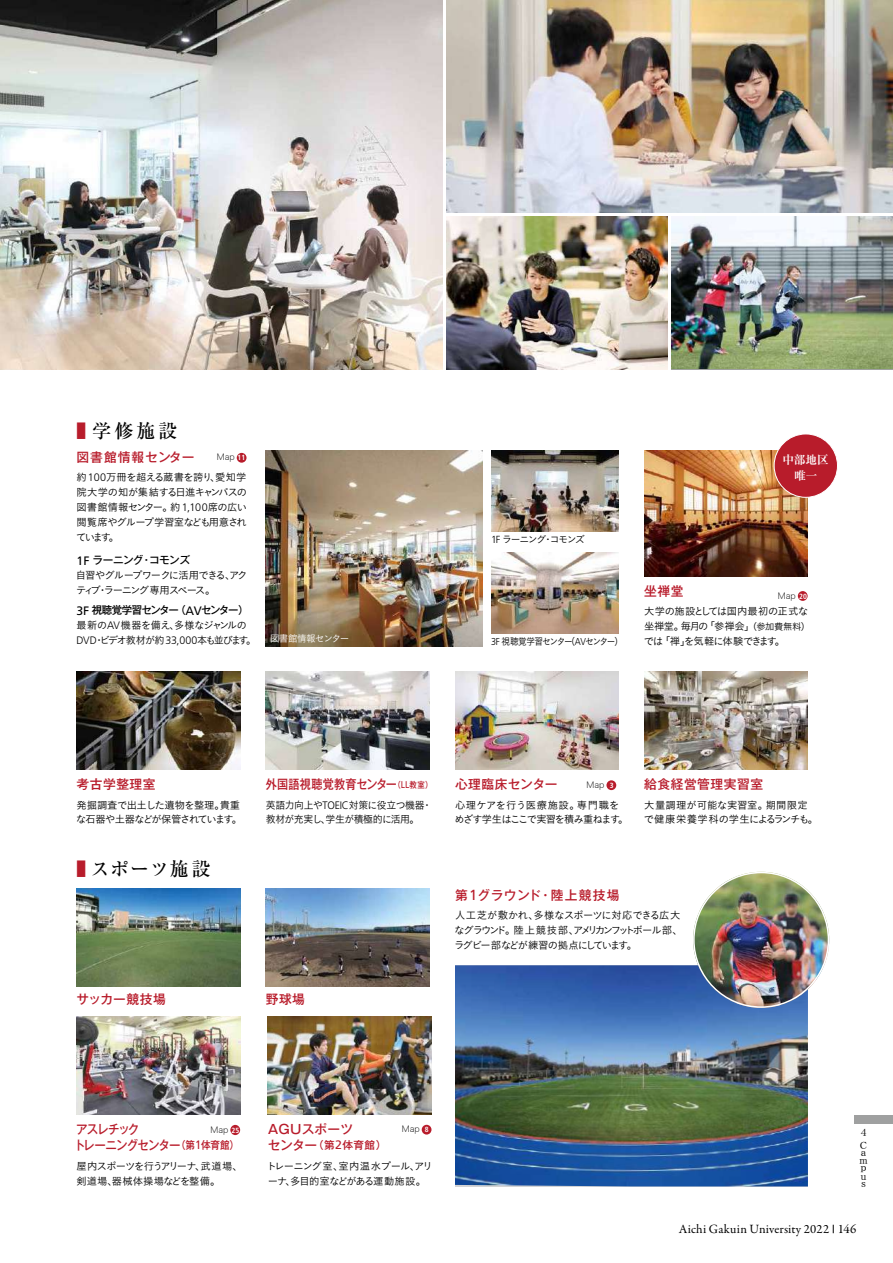
<style>
.page{position:relative;width:893px;height:1263px;background:#fff}
.page>*{position:absolute;margin:0;border:0;box-sizing:border-box;transform-origin:0 0}
.t1{font:500 19.2px "Ryumin Pr 5";letter-spacing:.105em;color:#000}
.t2{font:500 12.75px "Gothic MB101 Pr 5";letter-spacing:.025em;color:#b81c2b}
.t3{font:12.75px "Garamond Premr Pro";letter-spacing:.02em;color:#000}
.t4{font:500 12.75px/15.9px "Gothic MB101 Pr 5";letter-spacing:-.08em;color:#b81c2b;scale:.9 1}
.t5{font:500 12.75px "Gothic MB101 Pr 5";letter-spacing:.025em;color:#b81c2b;scale:.87 1}
.t6{font:500 12.75px "Gothic MB101 Pr 5";letter-spacing:.065em;color:#b81c2b}
.t7{font:500 12.75px "Gothic MB101 Pr 5";letter-spacing:.07em;color:#b81c2b}
.t8{font:500 12.75px "Gothic MB101 Pr 5";letter-spacing:-.02em;color:#b81c2b}
.t9{font:700 11.7px/15.9px "Ryumin Pr 5";color:#fff;text-align:center}
.t10{font:500 10.65px "Gothic MB101 Pr 5";letter-spacing:-.105em;color:#000}
.t11{font:500 10.65px "Gothic MB101 Pr 5";letter-spacing:-.06em;color:#000}
.t12{font:500 10.65px "Gothic MB101 Pr 5";color:#b81c2b}
.t13{font:10.35px/14.9px "Koburina Go Std W3";letter-spacing:-.065em;color:#000}
.t14{font:10.35px/14.9px "Koburina Go Std W3";letter-spacing:-.09em;color:#000}
.t15{font:10.35px/14.9px "Koburina Go Std W3";letter-spacing:-.045em;color:#000}
.t16{font:10.35px/14.9px "Koburina Go Std W3";letter-spacing:-.095em;color:#000}
.t17{font:10.35px/14.9px "Koburina Go Std W3";letter-spacing:-.065em;color:#000;scale:.96 1}
.t18{font:10.35px/14.9px "Koburina Go Std W3";letter-spacing:-.11em;color:#000}
.t19{font:10.35px/14.9px "Koburina Go Std W3";letter-spacing:.005em;color:#000}
.t20{font:9.75px "Koburina Go Std W3";letter-spacing:-.13em;color:#000}
.t21{font:9.6px "Koburina Go Std W3";letter-spacing:-.14em;color:#000;scale:.9 1}
.t22{font:9.6px "Koburina Go Std W3";letter-spacing:-.06em;color:#fff}
.t23{font:500 9.6px/7.4px "Ro H Min Sink Pro";color:#000}
.t24{font:8.55px "Hira Kaku Std W1";color:#000}
.s1{color:#b81c2b}
.s2{font-family:"Frutiger LT Std";font-weight:300;font-size:10.8px}
.s3{font-family:"Frutiger LT Std";font-weight:700;font-stretch:condensed;font-size:7.5px;color:#fff}
.s4{font-family:"Frutiger LT Std";font-weight:400;font-size:12.15px}
.s5{font-family:"Frutiger LT Std";font-weight:300;font-size:10.2px}
.s6{font-family:"Frutiger LT Std";font-weight:300;font-size:10.05px}
.s7{font-size:9.3px}
.s8{font-size:8.55px}
.s9{font-family:"Frutiger LT Std";font-weight:400;font-size:9.75px}
.s10{font-family:"Frutiger LT Std";font-weight:400;font-size:14.7px}
.s11{font-size:12.75px}
.s12{font-size:10.65px}
</style>
<div class="page">
<img style="left:0;top:0;width:442px;height:370px">
<img style="left:446px;top:0;width:447px;height:213px">
<img style="left:446px;top:217px;width:222px;height:153px">
<img style="left:672px;top:217px;width:221px;height:152px">
<img style="left:455px;top:965px;width:353px;height:221px">
<img style="left:693px;top:872px;width:136px;height:136px;border-radius:68px">
<img style="left:77px;top:1016px;width:163px;height:98px">
<img style="left:268px;top:1016px;width:164px;height:98px">
<img style="left:77px;top:889px;width:163px;height:97px">
<img style="left:266px;top:889px;width:163px;height:97px">
<div style="left:230px;top:1125px;width:10px;height:10px;background:#b81c2b;border-radius:50%"></div>
<div style="left:422px;top:1125px;width:9px;height:9px;background:#b81c2b;border-radius:50%"></div>
<img style="left:77px;top:672px;width:163px;height:98px">
<img style="left:644px;top:672px;width:164px;height:98px">
<img style="left:266px;top:672px;width:163px;height:98px">
<img style="left:455px;top:672px;width:164px;height:98px">
<div style="left:606px;top:780px;width:10px;height:10px;background:#b81c2b;border-radius:50%"></div>
<img style="left:644px;top:451px;width:164px;height:125px">
<div style="left:237px;top:453px;width:10px;height:10px;background:#b81c2b;border-radius:50%"></div>
<div style="left:798px;top:591px;width:10px;height:10px;background:#b81c2b;border-radius:50%"></div>
<div style="left:774px;top:434px;width:63px;height:63px;background:#b81c2b;border-radius:50%"></div>
<div style="left:774px;top:434px;width:64px;height:63px;border:1px solid #fff;border-radius:50%"></div>
<img style="left:266px;top:451px;width:217px;height:195px">
<img style="left:491px;top:553px;width:128px;height:81px">
<img style="left:491px;top:451px;width:128px;height:80px">
<div style="left:855px;top:1115px;width:38px;height:8px;background:#9fa0a0"></div>
<h1 class="t1" style="left:77px;top:416px;width:102px"><span class="s1">■</span> 学修施設</h1>
<p class="t7" style="left:77px;top:446px;width:120px">図書館情報センター</p>
<p class="t13" style="left:76px;top:470px;width:173px;text-align:justify">約<span class="s2">100</span>万冊を超える蔵書を誇り、愛知学院大学の知が集結する日進キャンパスの図書館情報センター。約<span class="s2">1,100</span>席の広い閲覧席やグループ学習室なども用意されています。</p>
<p class="t24" style="left:217px;top:451px;width:30px">Map <span class="s3">11</span></p>
<p class="t11" style="left:77px;top:551px;width:115px"><span class="s4">1F</span> ラーニング・コモンズ</p>
<p class="t18" style="left:76px;top:568px;width:173px">自習やグループワークに活用できる、アクティブ・ラーニング専用スペース。</p>
<p class="t10" style="left:77px;top:602px;width:174px"><span class="s4">3F</span> 視聴覚学習センター（<span class="s4">AV</span>センター）</p>
<p class="t16" style="left:77px;top:618px;width:181px">最新の<span class="s2">AV</span>機器を備え、多様なジャンルの<br><span class="s2">DVD</span>・ビデオ教材が約 <span class="s2">33,000</span>本も並びます。</p>
<p class="t22" style="left:270px;top:631px;width:81px">図書館情報センター</p>
<p class="t20" style="left:491px;top:532px;width:95px"><span class="s5">1F</span> ラーニング・コモンズ</p>
<p class="t21" style="left:491px;top:634px;width:148px"><span class="s6">3F</span> 視聴覚学習センター（<span class="s6">AV</span>センター）</p>
<p class="t9" style="left:782px;top:451px;width:48px">中部地区唯一</p>
<p class="t2" style="left:644px;top:580px;width:41px">坐禅堂</p>
<p class="t15" style="left:644px;top:604px;width:168px">大学の施設としては国内最初の正式な坐禅堂。毎月の「参禅会」<span class="s7">（参加費無料）</span>では「禅」を気軽に体験できます。</p>
<p class="t24" style="left:778px;top:589px;width:31px">Map <span class="s3">20</span></p>
<p class="t2" style="left:77px;top:774px;width:81px">考古学整理室</p>
<p class="t13" style="left:76px;top:797px;width:168px">発掘調査で出土した遺物を整理。貴重な石器や土器などが保管されています。</p>
<h1 class="t1" style="left:77px;top:853px;width:136px"><span class="s1">■</span> スポーツ施設</h1>
<p class="t5" style="left:266px;top:774px;width:193px">外国語視聴覚教育センター<span class="s8">（</span><span class="s9">LL</span><span class="s8">教室）</span></p>
<p class="t17" style="left:266px;top:797px;width:175px">英語力向上や<span class="s2">TOEIC</span>対策に役立つ機器・教材が充実し、学生が積極的に活用。</p>
<p class="t2" style="left:77px;top:989px;width:91px">サッカー競技場</p>
<p class="t2" style="left:266px;top:989px;width:41px">野球場</p>
<p class="t2" style="left:455px;top:774px;width:104px">心理臨床センター</p>
<p class="t13" style="left:454px;top:797px;width:176px">心理ケアを行う医療施設。専門職をめざす学生はここで実習を積み重ねます。</p>
<p class="t24" style="left:587px;top:778px;width:29px">Map <span class="s3">3</span></p>
<p class="t2" style="left:644px;top:774px;width:120px">給食経営管理実習室</p>
<p class="t19" style="left:644px;top:797px;width:176px">大量調理が可能な実習室。期間限定で健康栄養学科の学生によるランチも。</p>
<p class="t6" style="left:455px;top:884px;width:166px">第<span class="s10">1</span>グラウンド・陸上競技場</p>
<p class="t14" style="left:454px;top:908px;width:230px">人工芝が敷かれ、多様なスポーツに対応できる広大なグラウンド。陸上競技部、アメリカンフットボール部、ラグビー部などが練習の拠点にしています。</p>
<p class="t24" style="left:210px;top:1123px;width:30px">Map <span class="s3">25</span></p>
<p class="t8" style="left:267px;top:1118px;width:88px">ＡＧＵスポーツ</p>
<p class="t12" style="left:268px;top:1136px;width:120px"><span class="s11">センター</span>（第<span class="s4">2</span>体育館）</p>
<p class="t4" style="left:74px;top:1120px;width:185px">アスレチック<br>トレーニングセンター<span class="s12">（第</span><span class="s4">1</span><span class="s12">体育館）</span></p>
<p class="t24" style="left:402px;top:1123px;width:28px">Map <span class="s3">8</span></p>
<p class="t13" style="left:77px;top:1158px;width:168px">屋内スポーツを行うアリーナ、武道場、剣道場、器械体操場などを整備。</p>
<p class="t13" style="left:266px;top:1158px;width:168px">トレーニング室、室内温水プール、アリーナ、多目的室などがある運動施設。</p>
<p class="t23" style="left:859px;top:1126px;width:9px;line-height:12.9px">４<br>Ｃ</p>
<p class="t23" style="left:859px;top:1150px;width:10px">ａｍｐ</p>
<p class="t23" style="left:859px;top:1173px;width:9px">ｕｓ</p>
<p class="t3" style="left:679px;top:1221px;width:179px">Aichi Gakuin University 2022 146</p>
</div>
